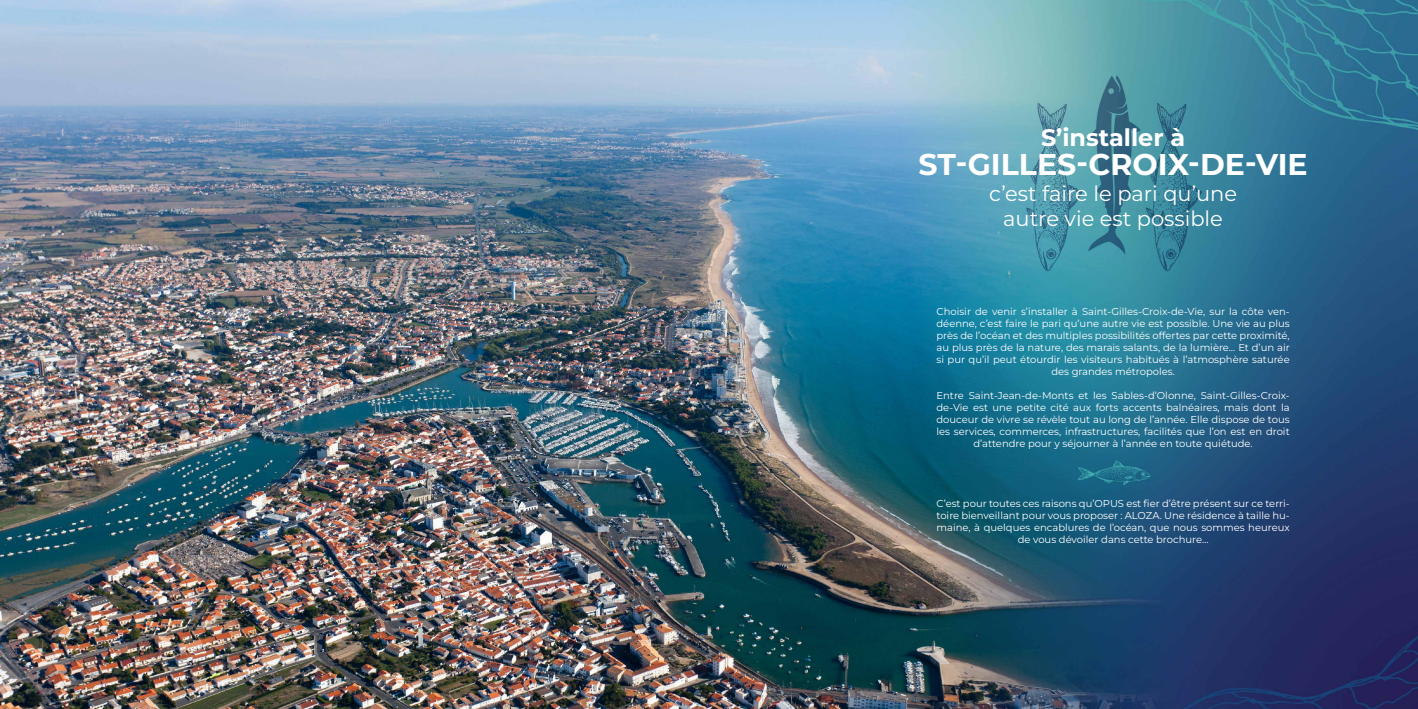
<style>
.page{position:relative;width:1418px;height:709px;background:#fff}
.page>*{position:absolute;margin:0;border:0;box-sizing:border-box;transform-origin:0 0}
.t1{font:700 30px "Montserrat";color:#fff}
.t2{font:700 23.9px "Montserrat";color:#fff}
.t3{font:21px/25.2px "Montserrat";color:#fff;text-align:center}
.t4{font:10px/12px "Montserrat";color:#fff;text-align:center}
</style>
<div class="page">
<img style="left:0;top:0;width:1417px;height:709px">
<h2 class="t2" style="left:1041px;top:122px;width:145px">S’installer à</h2>
<h1 class="t1" style="left:918px;top:144px;width:390px">ST-GILLES-CROIX-DE-VIE</h1>
<h3 class="t3" style="left:989px;top:180px;width:249px">c’est faire le pari qu’une autre vie est possible</h3>
<p class="t4" style="left:936px;top:305px;width:355px">Choisir de venir s’installer à Saint-Gilles-Croix-de-Vie, sur la côte ven&shy;déenne, c’est faire le pari qu’une autre vie est possible. Une vie au plus près de l’océan et des multiples possibilités offertes par cette proximité, au plus près de la nature, des marais salants, de la lumière… Et d’un air si pur qu’il peut étourdir les visiteurs habitués à l’atmosphère saturée des grandes métropoles.</p>
<p class="t4" style="left:936px;top:389px;width:355px">Entre Saint-Jean-de-Monts et les Sables-d’Olonne, Saint-Gilles-Croix&shy;de-Vie est une petite cité aux forts accents balnéaires, mais dont la douceur de vivre se révèle tout au long de l’année. Elle dispose de tous les services, commerces, infrastructures, facilités que l’on est en droit d’attendre pour y séjourner à l’année en toute quiétude.</p>
<p class="t4" style="left:936px;top:497px;width:355px">C’est pour toutes ces raisons qu’OPUS est fier d’être présent sur ce terri&shy;toire bienveillant pour vous proposer : ALOZA. Une résidence à taille hu&shy;maine, à quelques encablures de l’océan, que nous sommes heureux de vous dévoiler dans cette brochure…</p>
</div>
